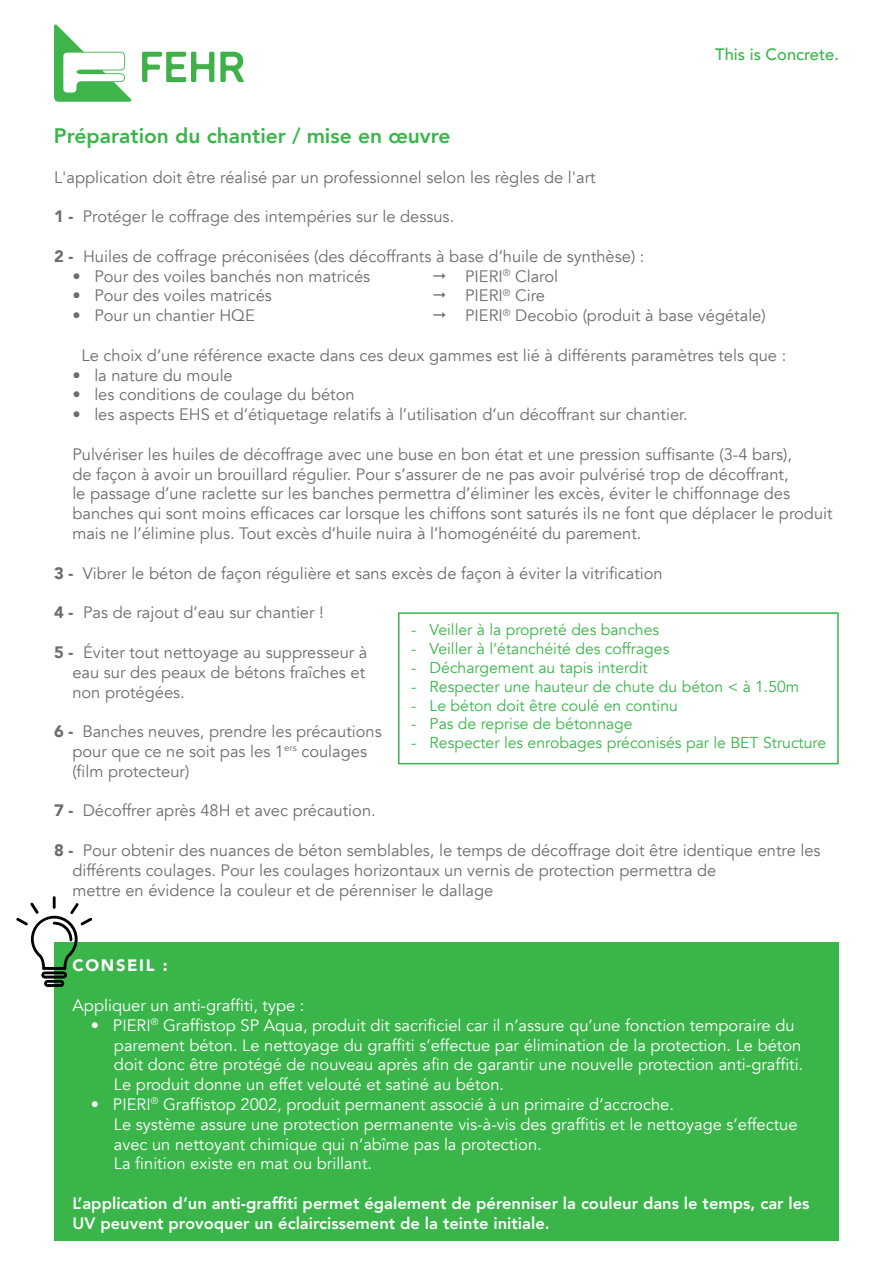
<style>
.page{position:relative;width:893px;height:1263px;background:#fff}
.page>*{position:absolute;margin:0;border:0;box-sizing:border-box;transform-origin:0 0}
.t1{font:800 21px "Avenir";color:#3ab54a}
.t2{font:16.5px/19.8px "Avenir";color:#6c6d70}
.t3{font:16.5px "Avenir";color:#fff}
.t4{font:800 16.5px/19.8px "Avenir";color:#fff}
.t5{font:500 16.5px "Avenir";color:#3ab54a}
.t6{font:900 16.5px "Avenir";letter-spacing:.1em;color:#fff}
.t7{font:15.75px "Avenir";color:#3ab54a}
.s1{font-weight:900}
</style>
<div class="page">
<div style="left:54px;top:943px;width:785px;height:298px;background:#3ab54a"></div>
<div style="left:398px;top:612px;width:441px;height:152px;border:2px solid #3ab54a"></div>
<svg style="left:16px;top:896px;width:76px;height:91px"></svg>
<svg style="left:142px;top:52px;width:72px;height:30px"></svg>
<svg style="left:220px;top:51px;width:24px;height:31px"></svg>
<svg style="left:54px;top:24px;width:78px;height:78px"></svg>
<p class="t1" style="left:54px;top:119px;width:398px">Préparation du chantier / mise en oeuvre</p>
<p class="t5" style="left:715px;top:40px;width:125px">This is Concrete.</p>
<p class="t2" style="left:54px;top:167px;width:543px">L'application doit être réalisé par un professionnel selon les règles de l'art</p>
<p class="t2" style="left:54px;top:207px;width:402px"><span class="s1">1 -</span> Protéger le coffrage des intempéries sur le dessus.</p>
<p class="t2" style="left:54px;top:247px;width:592px"><span class="s1">2 -</span> Huiles de coffrage préconisées (des décoffrants à base d’huile de synthèse) :</p>
<p class="t2" style="left:72px;top:266px;width:299px">• Pour des voiles banchés non matricés</p>
<p class="t2" style="left:465px;top:266px;width:95px">PIERI<sup>®</sup> Clarol</p>
<p class="t2" style="left:72px;top:286px;width:201px">• Pour des voiles matricés</p>
<p class="t2" style="left:465px;top:286px;width:81px">PIERI<sup>®</sup> Cire</p>
<p class="t2" style="left:72px;top:306px;width:184px">• Pour un chantier HQE</p>
<p class="t2" style="left:465px;top:306px;width:302px">PIERI<sup>®</sup> Decobio (produit à base végétale)</p>
<p class="t2" style="left:82px;top:346px;width:706px">Le choix d’une référence exacte dans ces deux gammes est lié à différents paramètres tels que :</p>
<p class="t2" style="left:72px;top:365px;width:162px">• la nature du moule</p>
<p class="t2" style="left:72px;top:385px;width:284px">• les conditions de coulage du béton</p>
<p class="t2" style="left:72px;top:405px;width:617px">• les aspects EHS et d’étiquetage relatifs à l’utilisation d’un décoffrant sur chantier.</p>
<p class="t2" style="left:72px;top:445px;width:721px">Pulvériser les huiles de décoffrage avec une buse en bon état et une pression suffisante (3-4 bars),</p>
<p class="t2" style="left:72px;top:464px;width:718px">de façon à avoir un brouillard régulier. Pour s’assurer de ne pas avoir pulvérisé trop de décoffrant,</p>
<p class="t2" style="left:72px;top:484px;width:719px">le passage d’une raclette sur les banches permettra d’éliminer les excès, éviter le chiffonnage des</p>
<p class="t2" style="left:72px;top:504px;width:762px">banches qui sont moins efficaces car lorsque les chiffons sont saturés ils ne font que déplacer le produit</p>
<p class="t2" style="left:72px;top:524px;width:571px">mais ne l’élimine plus. Tout excès d’huile nuira à l’homogénéité du parement.</p>
<p class="t2" style="left:54px;top:563px;width:610px"><span class="s1">3 -</span> Vibrer le béton de façon régulière et sans excès de façon à éviter la vitrification</p>
<p class="t2" style="left:54px;top:603px;width:271px"><span class="s1">4 -</span> Pas de rajout d’eau sur chantier !</p>
<p class="t2" style="left:54px;top:643px;width:315px"><span class="s1">5 -</span> Éviter tout nettoyage au suppresseur à</p>
<p class="t2" style="left:72px;top:662px;width:294px">eau sur des peaux de bétons fraîches et</p>
<p class="t2" style="left:72px;top:682px;width:114px">non protégées.</p>
<p class="t2" style="left:54px;top:722px;width:329px"><span class="s1">6 -</span> Banches neuves, prendre les précautions</p>
<p class="t2" style="left:72px;top:742px;width:296px">pour que ce ne soit pas les 1<sup>ers</sup> coulages</p>
<p class="t2" style="left:72px;top:761px;width:118px">(film protecteur)</p>
<p class="t2" style="left:54px;top:801px;width:323px"><span class="s1">7 -</span> Décoffrer après 48H et avec précaution.</p>
<p class="t2" style="left:72px;top:841px;width:750px;text-indent:-18px"><span class="s1">8 -</span> Pour obtenir des nuances de béton semblables, le temps de décoffrage doit être identique entre les différents coulages. Pour les coulages horizontaux un vernis de protection permettra de</p>
<p class="t2" style="left:72px;top:880px;width:423px">mettre en évidence la couleur et de pérenniser le dallage</p>
<p class="t7" style="left:411px;top:620px;width:249px">- Veiller à la propreté des banches</p>
<p class="t7" style="left:411px;top:639px;width:260px">- Veiller à l’étanchéité des coffrages</p>
<p class="t7" style="left:411px;top:658px;width:238px">- Déchargement au tapis interdit</p>
<p class="t7" style="left:411px;top:677px;width:390px">- Respecter une hauteur de chute du béton &lt; à 1.50m</p>
<p class="t7" style="left:411px;top:696px;width:268px">- Le béton doit être coulé en continu</p>
<p class="t7" style="left:411px;top:715px;width:223px">- Pas de reprise de bétonnage</p>
<p class="t7" style="left:411px;top:733px;width:417px">- Respecter les enrobages préconisés par le BET Structure</p>
<p class="t6" style="left:73px;top:951px;width:97px">CONSEIL :</p>
<p class="t3" style="left:73px;top:995px;width:233px">Appliquer un anti-graffiti, type :</p>
<p class="t3" style="left:91px;top:1015px;width:705px">• PIERI<sup>®</sup> Graffistop SP Aqua, produit dit sacrificiel car il n’assure qu’une fonction temporaire du</p>
<p class="t3" style="left:114px;top:1035px;width:689px">parement béton. Le nettoyage du graffiti s’effectue par élimination de la protection. Le béton</p>
<p class="t3" style="left:114px;top:1055px;width:691px">doit donc être protégé de nouveau après afin de garantir une nouvelle protection anti-graffiti.</p>
<p class="t3" style="left:114px;top:1074px;width:392px">Le produit donne un effet velouté et satiné au béton.</p>
<p class="t3" style="left:91px;top:1094px;width:584px">• PIERI<sup>®</sup> Graffistop 2002, produit permanent associé à un primaire d’accroche.</p>
<p class="t3" style="left:114px;top:1114px;width:685px">Le système assure une protection permanente vis-à-vis des graffitis et le nettoyage s’effectue</p>
<p class="t3" style="left:114px;top:1134px;width:429px">avec un nettoyant chimique qui n’abîme pas la protection.</p>
<p class="t3" style="left:114px;top:1154px;width:260px">La finition existe en mat ou brillant.</p>
<p class="t4" style="left:73px;top:1193px;width:738px">L’application d’un anti-graffiti permet également de pérenniser la couleur dans le temps, car les<br>UV peuvent provoquer un éclaircissement de la teinte initiale.</p>
</div>
